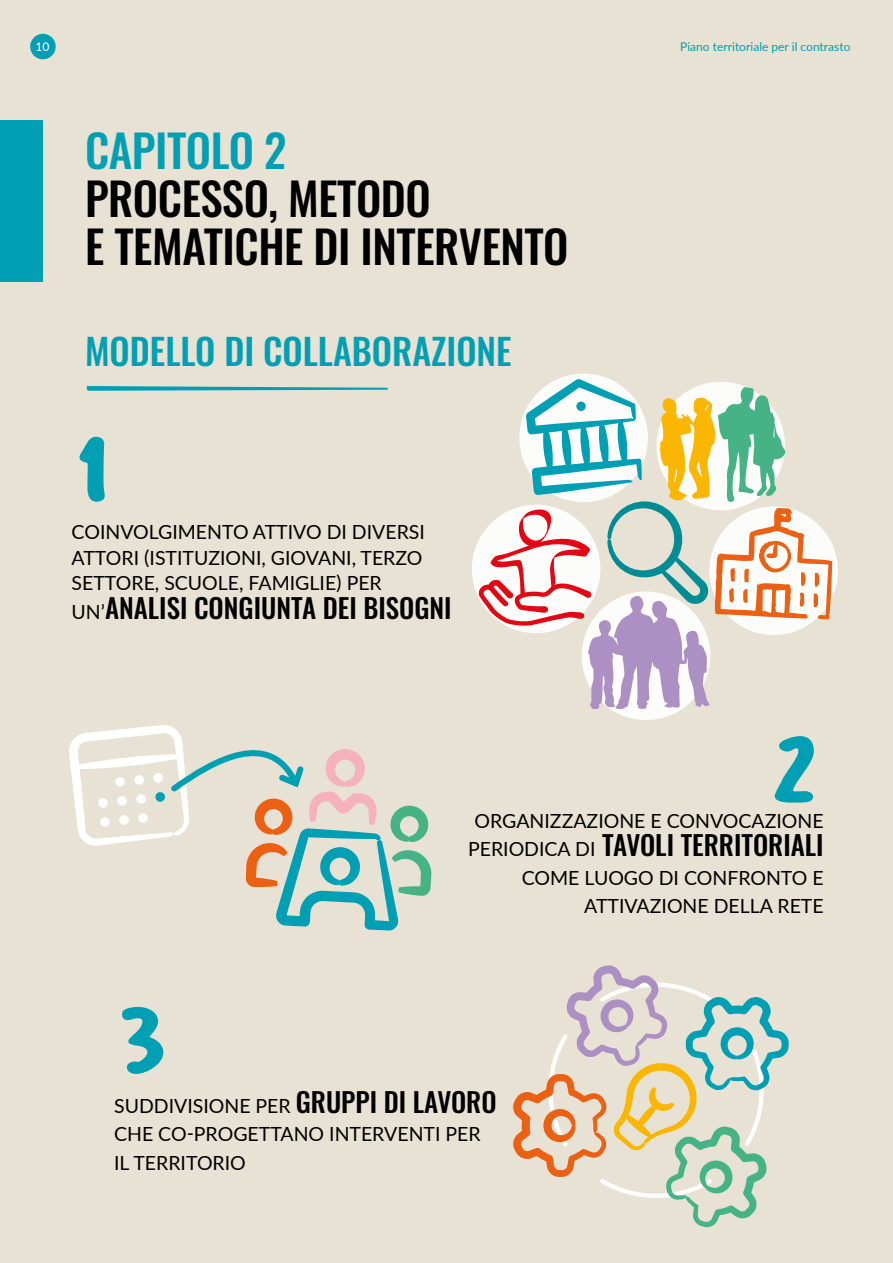
<style>
.page{position:relative;width:893px;height:1263px;background:#e7e2d3}
.page>*{position:absolute;margin:0;border:0;box-sizing:border-box;transform-origin:0 0}
.t1{font:105px "Bakso Sapi";color:#009fb4}
.t2{font:500 45px "Oswald";letter-spacing:-.01em;color:#000}
.t3{font:500 45px "Oswald";color:#009fb4}
.t4{font:500 36px "Oswald";color:#009fb4}
.t5{font:500 27px "Oswald";color:#000}
.t6{font:19.5px "Lato";color:#000}
.t7{font:12px "Lato";color:#009fb4}
.t8{font:12px "Lato";color:#fff}
.s1{font-family:"Lato";font-weight:400;font-size:19.5px}
</style>
<div class="page">
<div style="left:0;top:120px;width:43px;height:162px;background:#009fb4"></div>
<svg style="left:86px;top:386px;width:302px;height:5px"></svg>
<div style="left:582px;top:591px;width:128px;height:129px;background:#fff;border-radius:50%"></div>
<svg style="left:479px;top:379px;width:353px;height:331px"></svg>
<svg style="left:69px;top:725px;width:362px;height:205px"></svg>
<svg style="left:513px;top:965px;width:276px;height:262px"></svg>
<div style="left:30px;top:34px;width:26px;height:25px;background:#009fb4;border-radius:50%"></div>
<p class="t8" style="left:36px;top:38px;width:15px">10</p>
<p class="t7" style="left:680px;top:38px;width:172px">PIANO TERRITORIALE PER IL CONTRASTO</p>
<h2 class="t3" style="left:85px;top:110px;width:46px">CAPITOLO</h2>
<h2 class="t3" style="left:264px;top:110px;width:24px">2</h2>
<h2 class="t2" style="left:85px;top:158px;width:47px">PROCESSO</h2>
<h2 class="t2" style="left:269px;top:158px;width:73px">, METODO</h2>
<h2 class="t2" style="left:85px;top:206px;width:117px">ETEMATIC</h2>
<h2 class="t2" style="left:258px;top:206px;width:124px">HEDI INTERVENTO</h2>
<h3 class="t4" style="left:85px;top:319px;width:20px">MODELLO</h3>
<h3 class="t4" style="left:224px;top:319px;width:57px">DI COLLA</h3>
<h3 class="t4" style="left:352px;top:319px;width:112px">BORAZIONE</h3>
<h1 class="t1" style="left:72px;top:411px;width:42px">1</h1>
<p class="t6" style="left:72px;top:518px;width:27px">COINVOLGIMENTO</p>
<p class="t6" style="left:253px;top:518px;width:13px">ATTIVO</p>
<p class="t6" style="left:327px;top:518px;width:37px">DI DIVERSI</p>
<p class="t6" style="left:72px;top:544px;width:12px">ATTORI</p>
<p class="t6" style="left:144px;top:544px;width:16px">(ISTITU</p>
<p class="t6" style="left:208px;top:544px;width:23px">ZIONI</p>
<p class="t6" style="left:262px;top:544px;width:22px">, GIOVANI</p>
<p class="t6" style="left:352px;top:544px;width:68px">, TERZO</p>
<p class="t6" style="left:72px;top:569px;width:13px">SETTORE</p>
<p class="t6" style="left:155px;top:569px;width:23px">, SCUOLE</p>
<p class="t6" style="left:239px;top:569px;width:22px">, FAMIGLIE</p>
<p class="t6" style="left:336px;top:569px;width:23px">) PER</p>
<h3 class="t5" style="left:72px;top:584px;width:46px"><span class="s1">UN ’</span>ANALISI</h3>
<h3 class="t5" style="left:194px;top:584px;width:73px">CONGIUNTA</h3>
<h3 class="t5" style="left:323px;top:584px;width:118px">DEI BISOGNI</h3>
<h1 class="t1" style="left:114px;top:979px;width:59px">3</h1>
<h1 class="t1" style="left:767px;top:710px;width:56px">2</h1>
<p class="t6" style="left:475px;top:806px;width:28px">ORGANI</p>
<p class="t6" style="left:550px;top:806px;width:61px">ZZAZIONE</p>
<p class="t6" style="left:650px;top:806px;width:32px">E CONVOCA</p>
<p class="t6" style="left:765px;top:806px;width:24px">ZIONE</p>
<p class="t6" style="left:468px;top:835px;width:13px">PERIODICA</p>
<h3 class="t5" style="left:575px;top:821px;width:40px"><span class="s1">DI</span> TAVOLI</h3>
<h3 class="t5" style="left:681px;top:821px;width:13px">TERRITORIALI</h3>
<p class="t6" style="left:522px;top:863px;width:15px">COME</p>
<p class="t6" style="left:584px;top:863px;width:15px">LUOGO</p>
<p class="t6" style="left:659px;top:863px;width:40px">DI CONFRONTO</p>
<p class="t6" style="left:812px;top:863px;width:10px">E</p>
<p class="t6" style="left:584px;top:892px;width:12px">ATTIVA</p>
<p class="t6" style="left:650px;top:892px;width:24px">ZIONE</p>
<p class="t6" style="left:714px;top:892px;width:13px">DELLA</p>
<p class="t6" style="left:777px;top:892px;width:12px">RETE</p>
<p class="t6" style="left:114px;top:1092px;width:23px">SUDDIVISIONE</p>
<h3 class="t5" style="left:256px;top:1078px;width:69px"><span class="s1">PER</span> GRUPPI</h3>
<h3 class="t5" style="left:384px;top:1078px;width:44px">DI LAVORO</h3>
<p class="t6" style="left:114px;top:1120px;width:14px">CHE</p>
<p class="t6" style="left:158px;top:1120px;width:50px">CO-PROGETTANO</p>
<p class="t6" style="left:329px;top:1120px;width:12px">INTERVENTI</p>
<p class="t6" style="left:445px;top:1120px;width:13px">PER</p>
<p class="t6" style="left:114px;top:1149px;width:32px">IL TERRITORIO</p>
</div>
